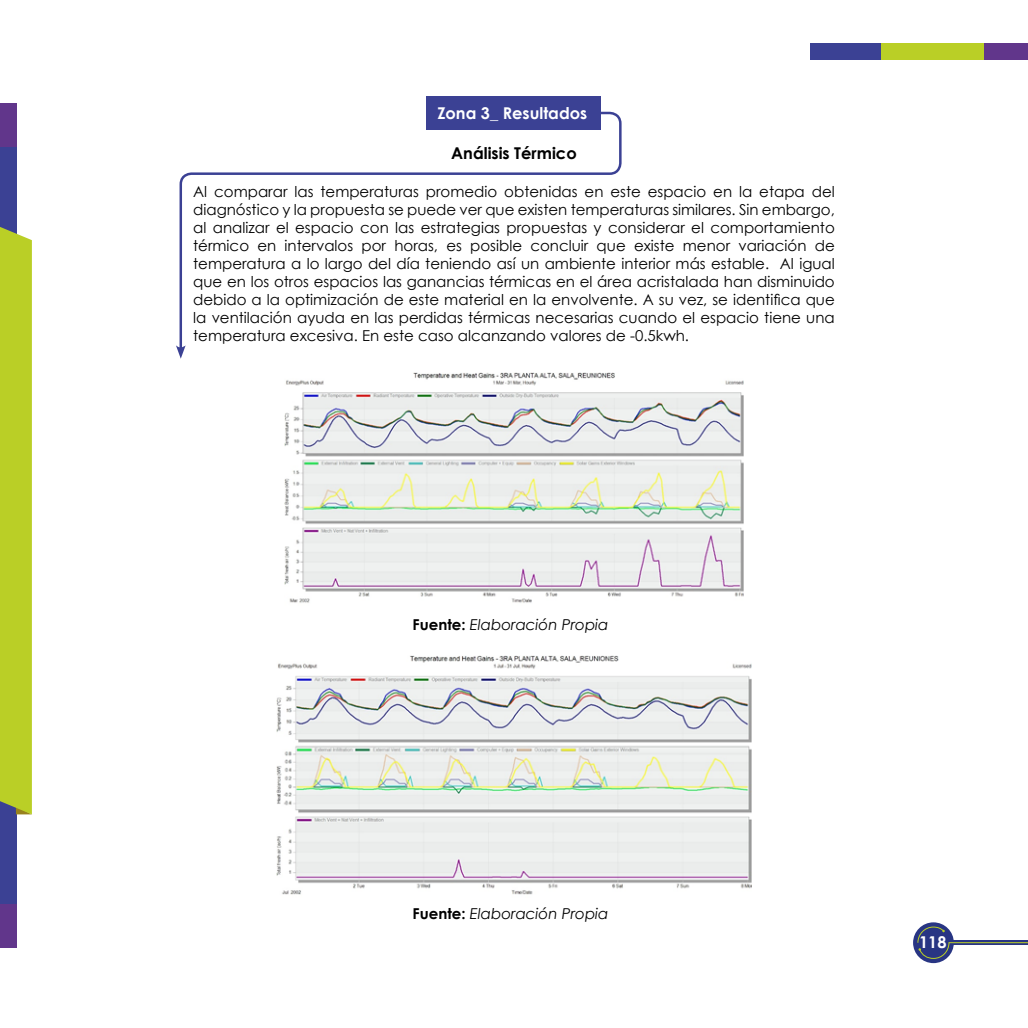
<style>
.page{position:relative;width:1028px;height:1028px;background:#fff}
.page>*{position:absolute;margin:0;border:0;box-sizing:border-box;transform-origin:0 0}
.t1{font:700 16.25px "Century Gothic";color:#fff}
.t2{font:700 16.25px "Century Gothic";color:#000}
.t3{font:15px/18px "Century Gothic";color:#000;text-align:justify}
.t4{font:italic 15px "Century Gothic";color:#000}
.s1{font-weight:700;font-style:normal}
</style>
<div class="page">
<div style="left:0;top:147px;width:16px;height:757px;background:#3b4194"></div>
<div style="left:810px;top:44px;width:71px;height:16px;background:#3b4194"></div>
<div style="left:0;top:227px;width:32px;height:587px;background:#bacf26"></div>
<div style="left:881px;top:44px;width:103px;height:16px;background:#bacf26"></div>
<div style="left:984px;top:44px;width:44px;height:16px;background:#61368b"></div>
<div style="left:0;top:904px;width:16px;height:43px;background:#61368b"></div>
<div style="left:0;top:103px;width:16px;height:44px;background:#61368b"></div>
<div style="left:913px;top:922px;width:40px;height:41px;background:#283583;border-radius:50%"></div>
<svg style="left:917px;top:926px;width:111px;height:33px"></svg>
<div style="left:427px;top:96px;width:174px;height:34px;background:#3b4194"></div>
<img style="left:284px;top:372px;width:459px;height:231px">
<img style="left:276px;top:655px;width:475px;height:240px">
<svg style="left:179px;top:110px;width:443px;height:235px"></svg>
<div style="left:585px;top:108px;width:10px;height:10px;background:#3b4194;border-radius:50%"></div>
<svg style="left:176px;top:345px;width:10px;height:14px"></svg>
<p class="t1" style="left:437px;top:100px;width:151px">Zona 3_ Resultados</p>
<p class="t2" style="left:451px;top:141px;width:127px">Análisis Térmico</p>
<p class="t3" style="left:193px;top:182px;width:643px">Al comparar las temperaturas promedio obtenidas en este espacio en la etapa del diagnóstico y la propuesta se puede ver que existen temperaturas similares. Sin embargo, al analizar el espacio con las estrategias propuestas y considerar el comportamiento térmico en intervalos por horas, es posible concluir que existe menor variación de temperatura a lo largo del día teniendo así un ambiente interior más estable. Al igual que en los otros espacios las ganancias térmicas en el área acristalada han disminuido debido a la optimización de este material en la envolvente. A su vez, se identifica que la ventilación ayuda en las perdidas térmicas necesarias cuando el espacio tiene una temperatura excesiva. En este caso alcanzando valores de -0.5kwh.</p>
<p class="t4" style="left:412px;top:613px;width:197px"><span class="s1">Fuente:</span> Elaboración Propia</p>
<p class="t4" style="left:412px;top:902px;width:197px"><span class="s1">Fuente:</span> Elaboración Propia</p>
<p class="t1" style="left:919px;top:929px;width:29px">118</p>
</div>
